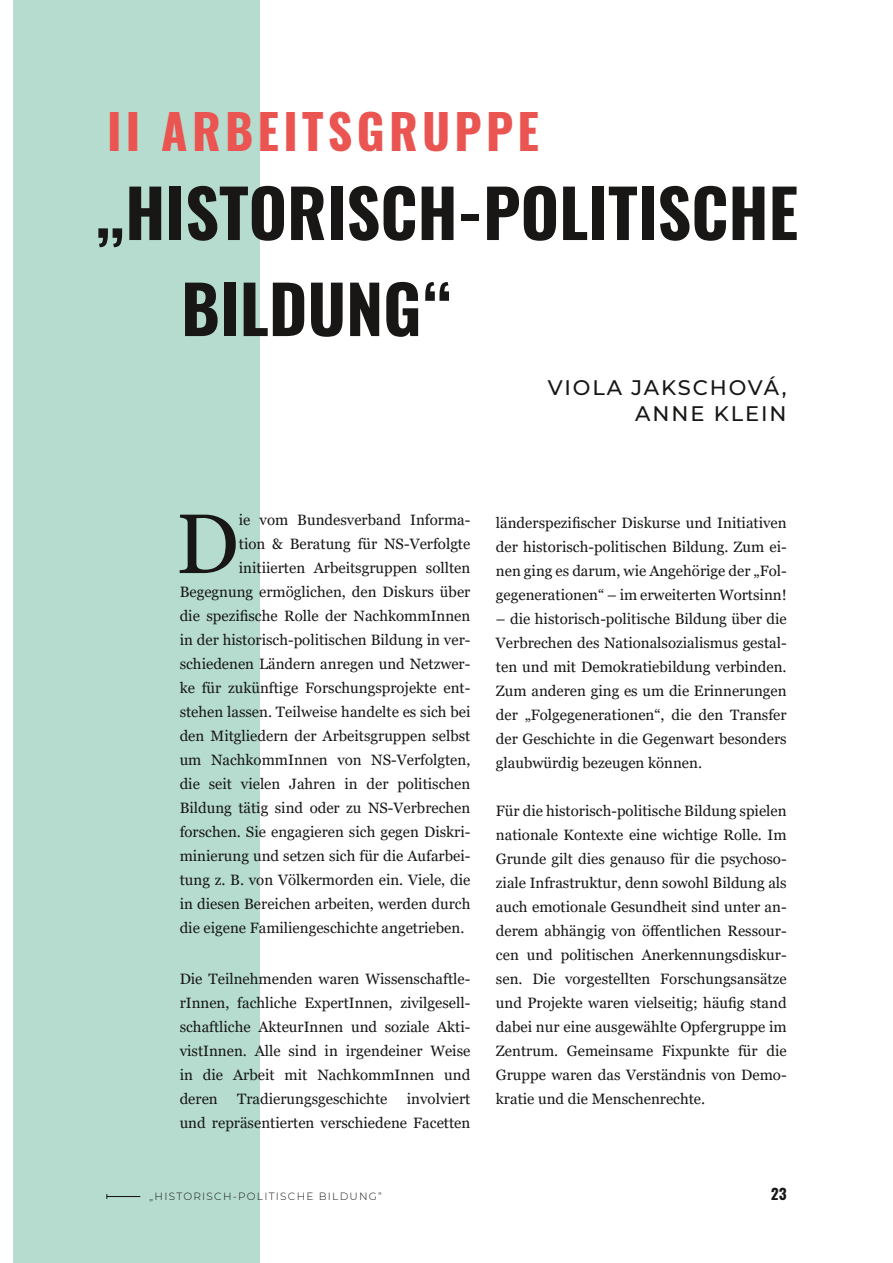
<style>
.page{position:relative;width:893px;height:1263px;background:#fff}
.page>*{position:absolute;margin:0;border:0;box-sizing:border-box;transform-origin:0 0}
.t1{font:84.3px "Georgia";color:#181716}
.t2{font:700 66px/96px "Oswald";color:#181716}
.t3{font:700 48px "Oswald";letter-spacing:.09em;color:#ea5451}
.t4{font:500 21px/25.2px "Montserrat";letter-spacing:.09em;color:#181716;text-align:right}
.t5{font:15px/24px "Georgia";color:#181716;text-align:justify}
.t6{font:700 15px "Oswald";color:#181716}
.t7{font:300 10.5px "Montserrat";letter-spacing:.12em;color:#181716}
</style>
<div class="page">
<div style="left:13px;top:0;width:246px;height:1263px;background:#b5dcce"></div>
<hr style="left:107px;top:1196px;width:33px;height:1px;background:#181716">
<h3 class="t3" style="left:107px;top:99px;width:433px">II ARBEITSGRUPPE</h3>
<h2 class="t2" style="left:181px;top:167px;width:618px;text-indent:-87px">„HISTORISCH-POLITISCHE<br>BILDUNG“</h2>
<h3 class="t4" style="left:548px;top:375px;width:240px">VIOLA JAKSCHOVÁ,<br>ANNE KLEIN</h3>
<h1 class="t1" style="left:176px;top:493px;width:65px">D</h1>
<p class="t5" style="left:239px;top:508px;width:233px">ie vom Bundesverband Informa-</p>
<p class="t5" style="left:239px;top:532px;width:233px">tion &amp; Beratung für NS-Verfolgte</p>
<p class="t5" style="left:239px;top:556px;width:233px">initiierten Arbeitsgruppen sollten</p>
<p class="t5" style="left:180px;top:580px;width:292px">Begegnung ermöglichen, den Diskurs über</p>
<p class="t5" style="left:180px;top:604px;width:292px">die spezifische Rolle der NachkommInnen</p>
<p class="t5" style="left:180px;top:628px;width:292px">in der historisch-politischen Bildung in ver-</p>
<p class="t5" style="left:180px;top:652px;width:292px">schiedenen Ländern anregen und Netzwer-</p>
<p class="t5" style="left:180px;top:676px;width:292px">ke für zukünftige Forschungsprojekte ent-</p>
<p class="t5" style="left:180px;top:700px;width:292px">stehen lassen. Teilweise handelte es sich bei</p>
<p class="t5" style="left:180px;top:724px;width:292px">den Mitgliedern der Arbeitsgruppen selbst</p>
<p class="t5" style="left:180px;top:748px;width:292px">um NachkommInnen von NS-Verfolgten,</p>
<p class="t5" style="left:180px;top:772px;width:292px">die seit vielen Jahren in der politischen</p>
<p class="t5" style="left:180px;top:796px;width:292px">Bildung tätig sind oder zu NS-Verbrechen</p>
<p class="t5" style="left:180px;top:820px;width:292px">forschen. Sie engagieren sich gegen Diskri-</p>
<p class="t5" style="left:180px;top:844px;width:292px">minierung und setzen sich für die Aufarbei-</p>
<p class="t5" style="left:180px;top:868px;width:292px">tung z. B. von Völkermorden ein. Viele, die</p>
<p class="t5" style="left:180px;top:892px;width:292px">in diesen Bereichen arbeiten, werden durch</p>
<p class="t5" style="left:180px;top:916px;width:284px">die eigene Familiengeschichte angetrieben.</p>
<p class="t5" style="left:180px;top:967px;width:292px">Die Teilnehmenden waren Wissenschaftle&shy;rInnen, fachliche ExpertInnen, zivilgesell&shy;schaftliche AkteurInnen und soziale Akti&shy;vistInnen. Alle sind in irgendeiner Weise in die Arbeit mit NachkommInnen und deren</p>
<p class="t5" style="left:180px;top:1087px;width:292px;text-align:right">involviert<br>und repräsentierten verschiedene Facetten</p>
<p class="t5" style="left:237px;top:1087px;width:152px">Tradierungsgeschichte</p>
<p class="t5" style="left:496px;top:511px;width:292px">länderspezifischer Diskurse und Initiativen der historisch-politischen Bildung. Zum ei&shy;nen ging es darum, wie Angehörige der „Fol&shy;gegenerationen“ – im erweiterten Wortsinn!</p>
<p class="t5" style="left:496px;top:607px;width:292px;text-align:left">– die historisch-politische Bildung über die Verbrechen des Nationalsozialismus gestal&shy;ten und mit Demokratiebildung verbinden.<br>Zum anderen ging es um die Erinnerungen der „Folgegenerationen“, die den Transfer der Geschichte in die Gegenwart besonders glaubwürdig bezeugen können.</p>
<p class="t5" style="left:496px;top:799px;width:292px">Für die historisch-politische Bildung spielen nationale Kontexte eine wichtige Rolle. Im Grunde gilt dies genauso für die psychoso&shy;ziale Infrastruktur, denn sowohl Bildung als auch emotionale Gesundheit sind unter an&shy;derem abhängig von öffentlichen Ressour&shy;cen und politischen Anerkennungsdiskur&shy;sen. Die vorgestellten Forschungsansätze und Projekte waren vielseitig; häufig stand dabei nur eine ausgewählte Opfergruppe im Zentrum. Gemeinsame Fixpunkte für die Gruppe waren das Verständnis von Demo&shy;kratie und die Menschenrechte.</p>
<p class="t7" style="left:150px;top:1189px;width:234px">„HISTORISCH-POLITISCHE BILDUNG“</p>
<p class="t6" style="left:771px;top:1183px;width:17px">23</p>
</div>
